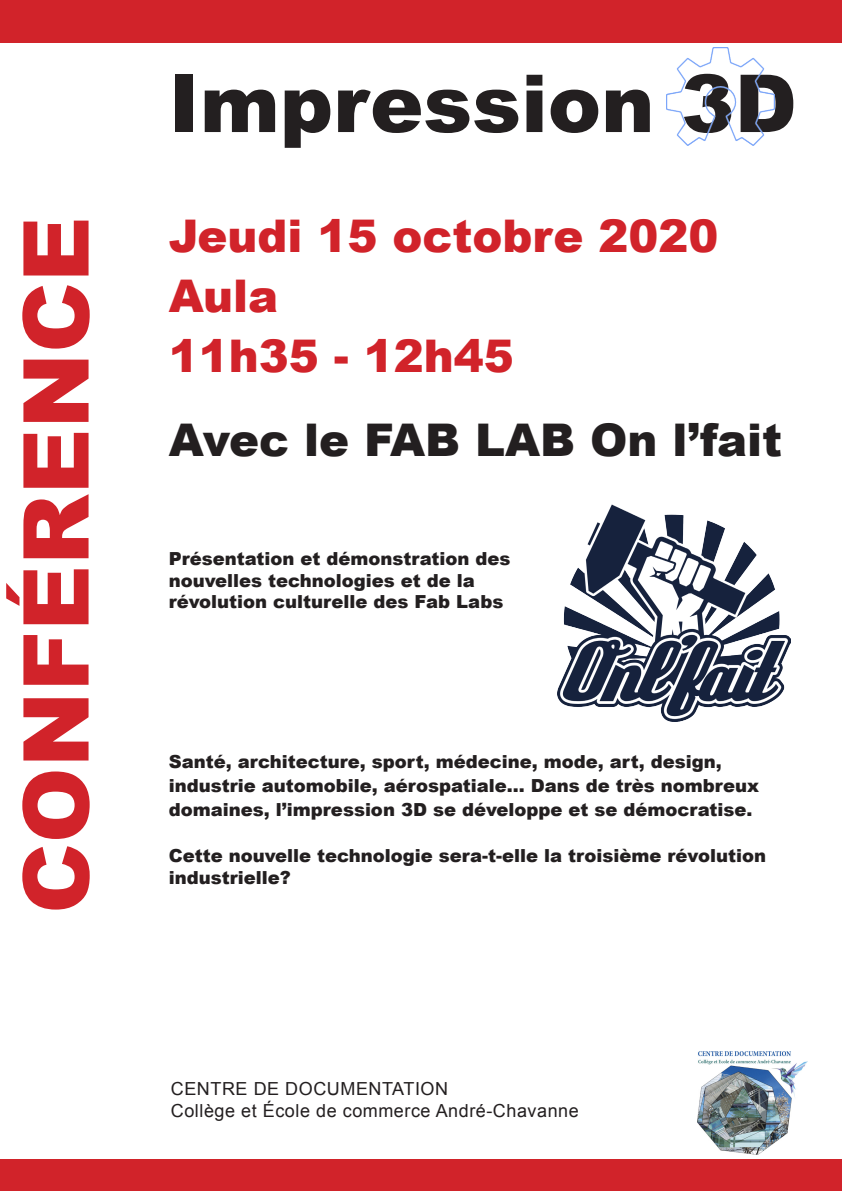
<style>
.page{position:relative;width:842px;height:1191px;background:#fff}
.page>*{position:absolute;margin:0;border:0;box-sizing:border-box;transform-origin:0 0}
.t1{font:900 90.9px "Arial";color:#d1232a}
.t2{font:900 80px "Arial";color:#231f20}
.t3{font:900 45px "Arial";color:#d1232a}
.t4{font:900 45px "Arial";color:#231f20}
.t5{font:900 18px/24px "Arial";color:#231f20}
.t6{font:18px "Arial";letter-spacing:.03em;color:#231f20}
</style>
<div class="page">
<img style="left:557px;top:504px;width:234px;height:217px">
<img style="left:697px;top:1051px;width:111px;height:104px">
<img style="left:666px;top:47px;width:109px;height:98px">
<div style="left:0;top:0;width:842px;height:43px;background:#d1232a"></div>
<div style="left:0;top:1159px;width:842px;height:32px;background:#d1232a"></div>
<p class="t2" style="left:169px;top:45px;width:630px">Impression 3D</p>
<p class="t1" style="left:-10px;top:914px;width:699px;rotate:-90deg">CONFÉRENCE</p>
<p class="t3" style="left:169px;top:203px;width:551px">Jeudi 15 octobre 2020</p>
<p class="t3" style="left:169px;top:263px;width:111px">Aula</p>
<p class="t3" style="left:169px;top:323px;width:347px">11h35 - 12h45</p>
<p class="t4" style="left:169px;top:407px;width:615px">Avec le FAB LAB On l’fait</p>
<p class="t5" style="left:169px;top:547px;width:343px;line-height:21.6px">Présentation et démonstration des nouvelles technologies et de la</p>
<p class="t5" style="left:169px;top:589px;width:336px">révolution culturelle des Fab Labs</p>
<p class="t5" style="left:169px;top:749px;width:592px">Santé, architecture, sport, médecine, mode, art, design, industrie automobile, aérospatiale... Dans de très nombreux domaines, l’impression 3D se développe et se démocratise.</p>
<p class="t5" style="left:169px;top:844px;width:599px;line-height:21.6px">Cette nouvelle technologie sera-t-elle la troisième révolution industrielle?</p>
<p class="t6" style="left:171px;top:1077px;width:279px">CENTRE DE DOCUMENTATION</p>
<p class="t6" style="left:171px;top:1099px;width:409px">Collège et École de commerce André-Chavanne</p>
</div>
